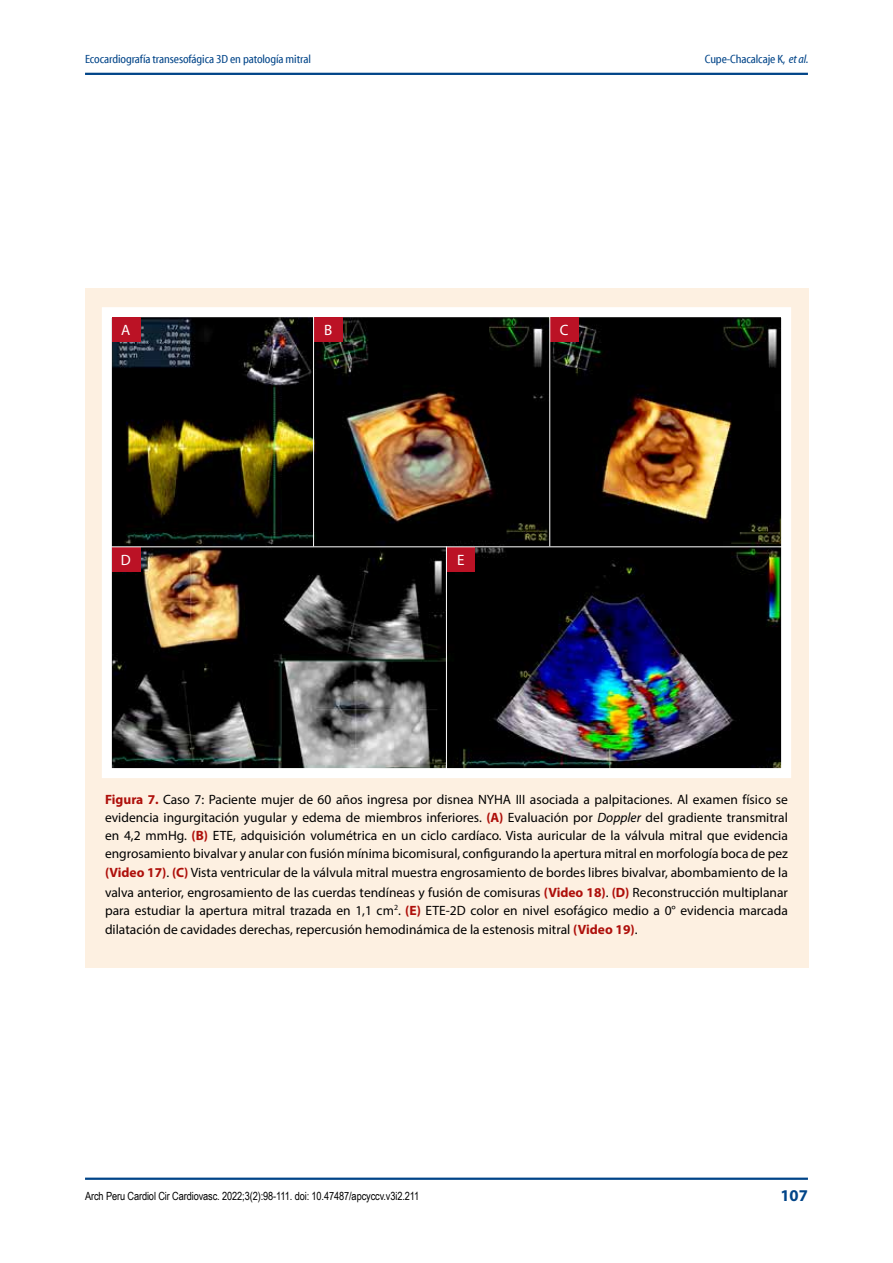
<style>
.page{position:relative;width:893px;height:1263px;background:#fff}
.page>*{position:absolute;margin:0;border:0;box-sizing:border-box;transform-origin:0 0}
.t1{font:700 16.5px "Myriad Pro";color:#048}
.t2{font:15px "Myriad Pro";color:#fff}
.t3{font:13.5px/18px "Myriad Pro";color:#000}
.t4{font:12px "Myriad Cn Web";letter-spacing:-.01em;color:#048}
.t5{font:11.25px "Arial Narrow";letter-spacing:-.01em;color:#000}
.s1{font-family:"Myriad Cn It Web"}
.s2{font-weight:700;color:#ae0f0a}
.s3{font-style:italic}
</style>
<div class="page">
<hr style="left:85px;top:73px;width:723px;height:2px;background:#048">
<hr style="left:85px;top:1177px;width:723px;height:3px;background:#048">
<div style="left:85px;top:288px;width:724px;height:679px;background:#fdf0e1"></div>
<img style="left:113px;top:318px;width:667px;height:449px">
<div style="left:102px;top:307px;width:689px;height:471px;border:10px solid #fff"></div>
<div style="left:112px;top:317px;width:28px;height:25px;background:#bb1225"></div>
<div style="left:112px;top:547px;width:28px;height:25px;background:#bb1225"></div>
<div style="left:314px;top:317px;width:28px;height:25px;background:#bb1225"></div>
<div style="left:447px;top:547px;width:28px;height:25px;background:#bb1225"></div>
<div style="left:550px;top:317px;width:28px;height:25px;background:#bb1225"></div>
<hr style="left:313px;top:317px;width:1px;height:229px;background:#fff">
<hr style="left:549px;top:317px;width:1px;height:229px;background:#fff">
<hr style="left:446px;top:546px;width:1px;height:230px;background:#fff">
<hr style="left:110px;top:546px;width:676px;height:1px;background:#fff">
<p class="t4" style="left:85px;top:53px;width:227px">Ecocardiografía transesofágica 3D en patología mitral</p>
<p class="t4" style="left:705px;top:53px;width:105px">Cupe-Chacalcaje K, <span class="s1">et al.</span></p>
<p class="t2" style="left:121px;top:321px;width:11px">A</p>
<p class="t2" style="left:121px;top:551px;width:11px">D</p>
<p class="t2" style="left:324px;top:321px;width:10px">B</p>
<p class="t2" style="left:457px;top:551px;width:9px">E</p>
<p class="t2" style="left:560px;top:321px;width:10px">C</p>
<p class="t3" style="left:105px;top:790px;width:684px;text-align:justify"><span class="s2">Figura 7.</span> Caso 7: Paciente mujer de 60 años ingresa por disnea NYHA III asociada a palpitaciones. Al examen físico se evidencia ingurgitación yugular y edema de miembros inferiores. <span class="s2">(A)</span> Evaluación por <span class="s3">Doppler</span> del gradiente transmitral en 4,2 mmHg. <span class="s2">(B)</span> ETE, adquisición volumétrica en un ciclo cardíaco. Vista auricular de la válvula mitral que evidencia engrosamiento bivalvar y anular con fusión mínima bicomisural, configurando la apertura mitral en morfología boca de pez</p>
<p class="t3" style="left:105px;top:863px;width:684px;line-height:19.5px"><span class="s2">(Video 17)</span>. <span class="s2">(C)</span> Vista ventricular de la válvula mitral muestra engrosamiento de bordes libres bivalvar, abombamiento de la valva anterior, engrosamiento de las cuerdas tendíneas y fusión de comisuras <span class="s2">(Video 18)</span>. <span class="s2">(D)</span> Reconstrucción multiplanar</p>
<p class="t3" style="left:105px;top:900px;width:684px;line-height:19.5px">para estudiar la apertura mitral trazada en 1,1 cm<sup>2</sup>. <span class="s2">(E)</span> ETE-2D color en nivel esofágico medio a 0° evidencia marcada dilatación de cavidades derechas, repercusión hemodinámica de la estenosis mitral <span class="s2">(Video 19)</span>.</p>
<p class="t5" style="left:85px;top:1188px;width:336px">Arch Peru Cardiol Cir Cardiovasc. 2022;3(2):98-111. doi: 10.47487/apcyccv.v3i2.211</p>
<p class="t1" style="left:780px;top:1184px;width:29px">107</p>
</div>
